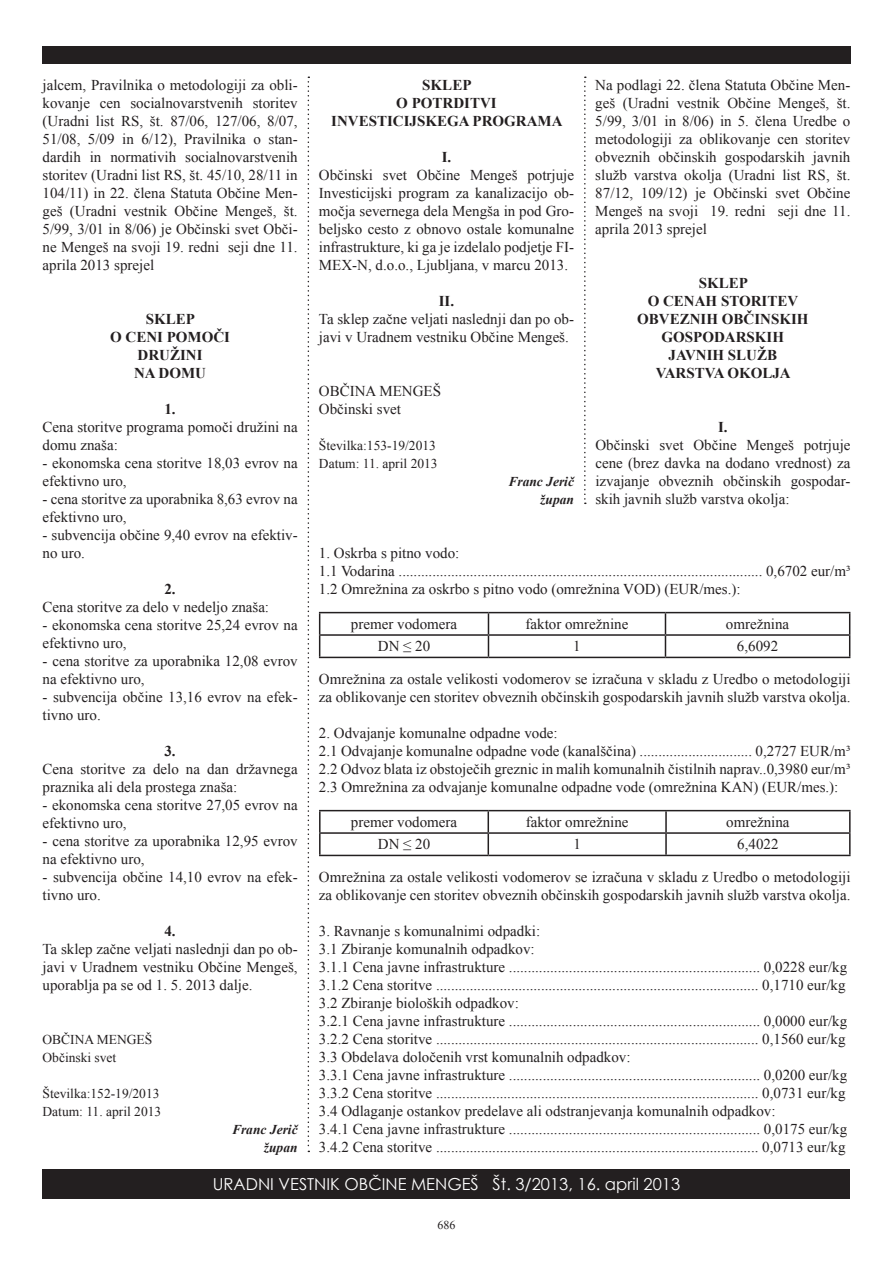
<style>
.page{position:relative;width:893px;height:1263px;background:#fff}
.page>*{position:absolute;margin:0;border:0;box-sizing:border-box;transform-origin:0 0}
.t1{font:16.5px "Century Gothic";color:#fff}
.t2{font:15px/18px "Times New Roman";color:#231f20}
.t3{font:700 15px/18px "Times New Roman";color:#231f20;text-align:center}
.t4{font:13.5px/18px "Times New Roman";color:#231f20}
.t5{font:italic 700 13.5px/18px "Times New Roman";color:#231f20;text-align:right}
.t6{font:12px "Times New Roman";color:#231f20}
</style>
<div class="page">
<svg style="left:308px;top:77px;width:1px;height:1075px"></svg>
<svg style="left:584px;top:77px;width:2px;height:427px"></svg>
<hr style="left:319px;top:612px;width:169px;height:1px;background:#231f20">
<hr style="left:488px;top:612px;width:177px;height:1px;background:#231f20">
<hr style="left:665px;top:612px;width:185px;height:1px;background:#231f20">
<hr style="left:319px;top:634px;width:169px;height:2px;background:#231f20">
<svg style="left:319px;top:613px;width:1px;height:44px"></svg>
<hr style="left:488px;top:634px;width:177px;height:2px;background:#231f20">
<svg style="left:488px;top:613px;width:1px;height:44px"></svg>
<hr style="left:665px;top:634px;width:185px;height:2px;background:#231f20">
<svg style="left:665px;top:613px;width:1px;height:44px"></svg>
<svg style="left:849px;top:613px;width:1px;height:44px"></svg>
<hr style="left:319px;top:657px;width:169px;height:1px;background:#231f20">
<hr style="left:488px;top:657px;width:177px;height:1px;background:#231f20">
<hr style="left:665px;top:657px;width:185px;height:1px;background:#231f20">
<hr style="left:319px;top:810px;width:169px;height:1px;background:#231f20">
<hr style="left:319px;top:811px;width:2px;height:21px;background:#231f20">
<hr style="left:488px;top:810px;width:178px;height:1px;background:#231f20">
<hr style="left:666px;top:810px;width:185px;height:1px;background:#231f20">
<hr style="left:665px;top:811px;width:2px;height:21px;background:#231f20">
<hr style="left:849px;top:811px;width:2px;height:21px;background:#231f20">
<hr style="left:319px;top:832px;width:169px;height:2px;background:#231f20">
<hr style="left:319px;top:834px;width:2px;height:21px;background:#231f20">
<hr style="left:488px;top:832px;width:178px;height:2px;background:#231f20">
<svg style="left:488px;top:811px;width:1px;height:44px"></svg>
<hr style="left:666px;top:832px;width:185px;height:2px;background:#231f20">
<hr style="left:665px;top:834px;width:2px;height:21px;background:#231f20">
<hr style="left:849px;top:834px;width:2px;height:21px;background:#231f20">
<hr style="left:319px;top:855px;width:169px;height:1px;background:#231f20">
<hr style="left:488px;top:855px;width:178px;height:1px;background:#231f20">
<hr style="left:666px;top:855px;width:185px;height:1px;background:#231f20">
<div style="left:43px;top:47px;width:808px;height:17px;background:#231f20"></div>
<div style="left:43px;top:1169px;width:807px;height:30px;background:#231f20"></div>
<p class="t2" style="left:43px;top:76px;width:257px;text-align:justify">jalcem, Pravilnika o metodologiji za obli&shy;kovanje cen socialnovarstvenih storitev (Uradni list RS, št. 87/06, 127/06, 8/07, 51/08, 5/09 in 6/12), Pravilnika o stan&shy;dardih in normativih socialnovarstvenih storitev (Uradni list RS, št. 45/10, 28/11 in 104/11) in 22. člena Statuta Občine Men&shy;geš (Uradni vestnik Občine Mengeš, št.<br>5/99, 3/01 in 8/06) je Občinski svet Obči&shy;ne Mengeš na svoji 19. redni seji dne 11. aprila 2013 sprejel</p>
<p class="t3" style="left:110px;top:310px;width:121px">SKLEP<br>O CENI POMOČI<br>DRUŽINI<br>NA DOMU</p>
<p class="t3" style="left:164px;top:400px;width:13px">1.</p>
<p class="t2" style="left:43px;top:418px;width:257px">Cena storitve programa pomoči družini na domu znaša:</p>
<p class="t2" style="left:43px;top:454px;width:257px">- ekonomska cena storitve 18,03 evrov na efektivno uro,</p>
<p class="t2" style="left:43px;top:490px;width:257px">- cena storitve za uporabnika 8,63 evrov na efektivno uro,</p>
<p class="t2" style="left:43px;top:526px;width:257px">- subvencija občine 9,40 evrov na efektiv&shy;no uro.</p>
<p class="t3" style="left:164px;top:580px;width:13px">2.</p>
<p class="t2" style="left:43px;top:598px;width:228px">Cena storitve za delo v nedeljo znaša:</p>
<p class="t2" style="left:43px;top:616px;width:257px">- ekonomska cena storitve 25,24 evrov na efektivno uro,</p>
<p class="t2" style="left:43px;top:652px;width:257px">- cena storitve za uporabnika 12,08 evrov na efektivno uro,</p>
<p class="t2" style="left:43px;top:688px;width:257px">- subvencija občine 13,16 evrov na efek&shy;tivno uro.</p>
<p class="t3" style="left:164px;top:742px;width:13px">3.</p>
<p class="t2" style="left:43px;top:760px;width:257px">Cena storitve za delo na dan državnega praznika ali dela prostega znaša:</p>
<p class="t2" style="left:43px;top:796px;width:257px">- ekonomska cena storitve 27,05 evrov na efektivno uro,</p>
<p class="t2" style="left:43px;top:832px;width:257px">- cena storitve za uporabnika 12,95 evrov na efektivno uro,</p>
<p class="t2" style="left:43px;top:868px;width:257px">- subvencija občine 14,10 evrov na efek&shy;tivno uro.</p>
<p class="t3" style="left:164px;top:922px;width:13px">4.</p>
<p class="t2" style="left:43px;top:940px;width:257px;text-align:justify">Ta sklep začne veljati naslednji dan po ob&shy;javi v Uradnem vestniku Občine Mengeš, uporablja pa se od 1. 5. 2013 dalje.</p>
<p class="t4" style="left:43px;top:1030px;width:111px">OBČINA MENGEŠ<br>Občinski svet</p>
<p class="t4" style="left:43px;top:1084px;width:120px">Številka:152-19/2013<br>Datum: 11. april 2013</p>
<p class="t5" style="left:232px;top:1120px;width:67px">Franc Jerič župan</p>
<p class="t3" style="left:331px;top:76px;width:233px">SKLEP<br>O POTRDITVI<br>INVESTICIJSKEGA PROGRAMA</p>
<p class="t3" style="left:442px;top:148px;width:11px">I.</p>
<p class="t2" style="left:319px;top:166px;width:257px;text-align:justify">Občinski svet Občine Mengeš potrjuje Investicijski program za kanalizacijo ob&shy;močja severnega dela Mengša in pod Gro&shy;beljsko cesto z obnovo ostale komunalne infrastrukture, ki ga je izdelalo podjetje FI-MEX-N, d.o.o., Ljubljana, v marcu 2013.</p>
<p class="t3" style="left:439px;top:292px;width:17px">II.</p>
<p class="t2" style="left:319px;top:310px;width:257px">Ta sklep začne veljati naslednji dan po ob&shy;javi v Uradnem vestniku Občine Mengeš.</p>
<p class="t2" style="left:319px;top:382px;width:124px">OBČINA MENGEŠ<br>Občinski svet</p>
<p class="t4" style="left:319px;top:436px;width:120px">Številka:153-19/2013<br>Datum: 11. april 2013</p>
<p class="t5" style="left:508px;top:472px;width:67px">Franc Jerič župan</p>
<p class="t2" style="left:595px;top:76px;width:257px;text-align:justify">Na podlagi 22. člena Statuta Občine Men&shy;geš (Uradni vestnik Občine Mengeš, št.<br>5/99, 3/01 in 8/06) in 5. člena Uredbe o metodologiji za oblikovanje cen storitev obveznih občinskih gospodarskih javnih služb varstva okolja (Uradni list RS, št.<br>87/12, 109/12) je Občinski svet Občine Mengeš na svoji 19. redni seji dne 11. aprila 2013 sprejel</p>
<p class="t3" style="left:637px;top:274px;width:173px">SKLEP<br>O CENAH STORITEV<br>OBVEZNIH OBČINSKIH<br>GOSPODARSKIH<br>JAVNIH SLUŽB<br>VARSTVA OKOLJA</p>
<p class="t3" style="left:718px;top:418px;width:11px">I.</p>
<p class="t2" style="left:595px;top:436px;width:257px;text-align:justify">Občinski svet Občine Mengeš potrjuje cene (brez davka na dodano vrednost) za izvajanje obveznih občinskih gospodar&shy;skih javnih služb varstva okolja:</p>
<p class="t2" style="left:319px;top:544px;width:533px">1. Oskrba s pitno vodo:<br>1.1 Vodarina ................................................................................................. 0,6702 eur/m³<br>1.2 Omrežnina za oskrbo s pitno vodo (omrežnina VOD) (EUR/mes.):</p>
<p class="t2" style="left:351px;top:615px;width:108px">premer vodomera</p>
<p class="t2" style="left:526px;top:615px;width:104px">faktor omrežnine</p>
<p class="t2" style="left:726px;top:615px;width:65px">omrežnina</p>
<p class="t2" style="left:378px;top:637px;width:54px">DN ≤ 20</p>
<p class="t2" style="left:573px;top:637px;width:9px">1</p>
<p class="t2" style="left:737px;top:637px;width:43px">6,6092</p>
<p class="t2" style="left:319px;top:670px;width:533px">Omrežnina za ostale velikosti vodomerov se izračuna v skladu z Uredbo o metodologiji za oblikovanje cen storitev obveznih občinskih gospodarskih javnih služb varstva okolja.</p>
<p class="t2" style="left:319px;top:724px;width:533px">2. Odvajanje komunalne odpadne vode:<br>2.1 Odvajanje komunalne odpadne vode (kanalščina) .............................. 0,2727 EUR/m³<br>2.2 Odvoz blata iz obstoječih greznic in malih komunalnih čistilnih naprav..0,3980 eur/m³<br>2.3 Omrežnina za odvajanje komunalne odpadne vode (omrežnina KAN) (EUR/mes.):</p>
<p class="t2" style="left:351px;top:813px;width:108px">premer vodomera</p>
<p class="t2" style="left:526px;top:813px;width:104px">faktor omrežnine</p>
<p class="t2" style="left:726px;top:813px;width:65px">omrežnina</p>
<p class="t2" style="left:378px;top:835px;width:54px">DN ≤ 20</p>
<p class="t2" style="left:573px;top:835px;width:9px">1</p>
<p class="t2" style="left:737px;top:835px;width:43px">6,4022</p>
<p class="t2" style="left:319px;top:868px;width:533px">Omrežnina za ostale velikosti vodomerov se izračuna v skladu z Uredbo o metodologiji za oblikovanje cen storitev obveznih občinskih gospodarskih javnih služb varstva okolja.</p>
<p class="t2" style="left:319px;top:922px;width:530px">3. Ravnanje s komunalnimi odpadki:<br>3.1 Zbiranje komunalnih odpadkov:<br>3.1.1 Cena javne infrastrukture ................................................................... 0,0228 eur/kg 3.1.2 Cena storitve ...................................................................................... 0,1710 eur/kg 3.2 Zbiranje bioloških odpadkov:<br>3.2.1 Cena javne infrastrukture ................................................................... 0,0000 eur/kg 3.2.2 Cena storitve ...................................................................................... 0,1560 eur/kg 3.3 Obdelava določenih vrst komunalnih odpadkov:<br>3.3.1 Cena javne infrastrukture ................................................................... 0,0200 eur/kg 3.3.2 Cena storitve ...................................................................................... 0,0731 eur/kg 3.4 Odlaganje ostankov predelave ali odstranjevanja komunalnih odpadkov:<br>3.4.1 Cena javne infrastrukture ................................................................... 0,0175 eur/kg 3.4.2 Cena storitve ...................................................................................... 0,0713 eur/kg</p>
<p class="t1" style="left:213px;top:1172px;width:469px">URADNI VESTNIK OBČINE MENGEŠ Št. 3/2013, 16. april 2013</p>
<p class="t6" style="left:438px;top:1216px;width:19px">686</p>
</div>
